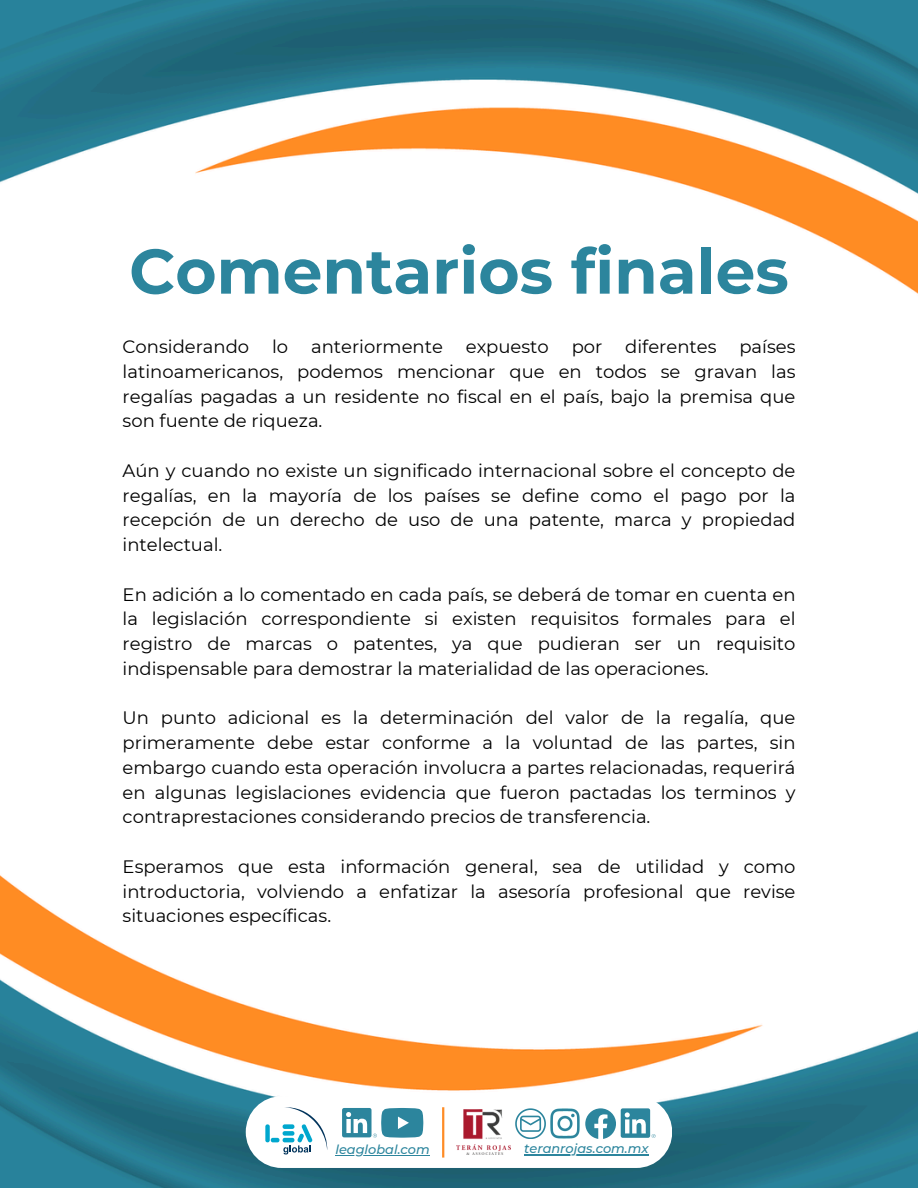
<style>
.page{position:relative;width:918px;height:1188px;background:#fff}
.page>*{position:absolute;margin:0;border:0;box-sizing:border-box;transform-origin:0 0}
.t1{font:700 63px "Montserrat";color:#2c859d}
.t2{font:18px/24.8px "Montserrat";color:#000;text-align:justify}
.t3{font:italic 500 12.9px "Montserrat";color:#2c859d}
</style>
<div class="page">
<img style="left:0;top:0;width:918px;height:1188px">
<div style="left:246px;top:1096px;width:426px;height:72px;background:#fff;border-radius:36px"></div>
<svg style="left:342px;top:1108px;width:81px;height:29px"></svg>
<hr style="left:442px;top:1107px;width:2px;height:51px;background:#fe8c26">
<svg style="left:265px;top:1107px;width:62px;height:47px"></svg>
<img style="left:457px;top:1110px;width:54px;height:45px">
<hr style="left:335px;top:1155px;width:95px;height:1px;background:#2c859d">
<svg style="left:515px;top:1108px;width:31px;height:31px"></svg>
<img style="left:550px;top:1108px;width:30px;height:31px">
<hr style="left:524px;top:1154px;width:125px;height:1px;background:#2c859d">
<svg style="left:585px;top:1108px;width:70px;height:31px"></svg>
<h2 class="t1" style="left:129px;top:233px;width:661px">Comentarios finales</h2>
<h1 class="t2" style="left:123px;top:334px;width:128px">Considerando</h1>
<h1 class="t2" style="left:272px;top:334px;width:18px">lo</h1>
<h1 class="t2" style="left:311px;top:334px;width:133px">anteriormente</h1>
<h1 class="t2" style="left:466px;top:334px;width:85px">expuesto</h1>
<h1 class="t2" style="left:572px;top:334px;width:32px">por</h1>
<h1 class="t2" style="left:625px;top:334px;width:93px">diferentes</h1>
<h1 class="t2" style="left:123px;top:334px;width:674px;text-indent:617px">países latinoamericanos, podemos mencionar que en todos se gravan las regalías pagadas a un residente no fiscal en el país, bajo la premisa que son fuente de riqueza.</h1>
<h2 class="t2" style="left:123px;top:458px;width:674px">Aún y cuando no existe un significado internacional sobre el concepto de regalías, en la mayoría de los países se define como el pago por la recepción de un derecho de uso de una patente, marca y propiedad intelectual.</h2>
<h2 class="t2" style="left:123px;top:582px;width:674px">En adición a lo comentado en cada país, se deberá de tomar en cuenta en la legislación correspondiente si existen requisitos formales para el registro de marcas o patentes, ya que pudieran ser un requisito indispensable para demostrar la materialidad de las operaciones.</h2>
<h2 class="t2" style="left:123px;top:706px;width:674px">Un punto adicional es la determinación del valor de la regalía, que primeramente debe estar conforme a la voluntad de las partes, sin embargo cuando esta operación involucra a partes relacionadas, requerirá en algunas legislaciones evidencia que fueron pactadas los terminos y contraprestaciones considerando precios de transferencia.</h2>
<h2 class="t2" style="left:123px;top:854px;width:674px">Esperamos que esta información general, sea de utilidad y como introductoria, volviendo a enfatizar la asesoría profesional que revise situaciones específicas.</h2>
<p class="t3" style="left:335px;top:1141px;width:96px">leaglobal.com</p>
<p class="t3" style="left:524px;top:1140px;width:126px">teranrojas.com.mx</p>
</div>
